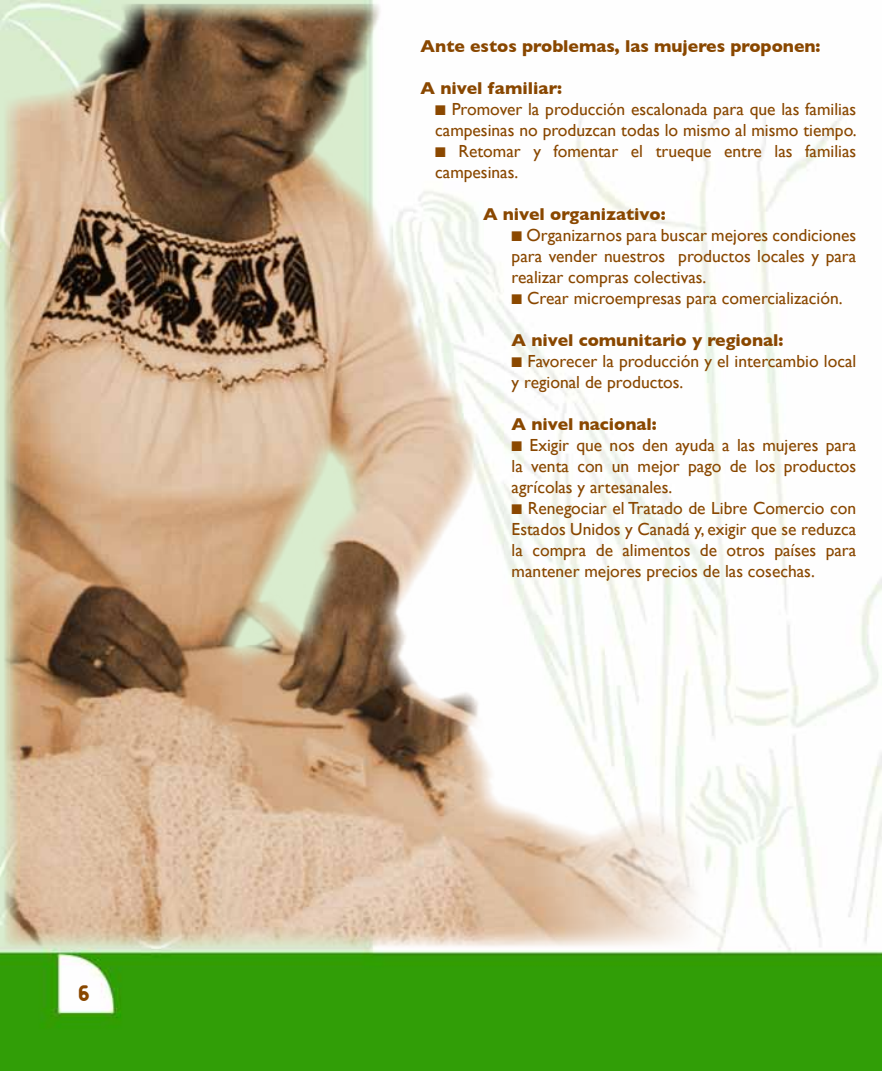
<style>
.page{position:relative;width:882px;height:1071px;background:#fff}
.page>*{position:absolute;margin:0;border:0;box-sizing:border-box;transform-origin:0 0}
.t1{font:24.5px "Arista";color:#894700}
.t2{font:17.5px/21px "Gill Sans";color:#894700}
.t3{font:700 17.5px "Gill Sans";color:#894700}
.s1{color:#8b4800}
</style>
<div class="page">
<img style="left:0;top:0;width:882px;height:1071px">
<img style="left:1px;top:1px;width:713px;height:950px">
<h1 class="t1" style="left:79px;top:981px;width:12px">6</h1>
<p class="t3" style="left:421px;top:36px;width:401px">Ante estos problemas, las mujeres proponen:</p>
<p class="t3" style="left:421px;top:78px;width:143px">A nivel familiar:</p>
<p class="t2" style="left:435px;top:98px;width:423px"><span class="s1">■</span> Promover la producción escalonada para que las familias campesinas no produzcan todas lo mismo al mismo tiempo.</p>
<p class="t2" style="left:435px;top:140px;width:423px"><span class="s1">■</span> Retomar y fomentar el trueque entre las familias campesinas.</p>
<p class="t3" style="left:483px;top:204px;width:184px">A nivel organizativo:</p>
<p class="t2" style="left:512px;top:224px;width:346px;text-align:justify"><span class="s1">■</span> Organizarnos para buscar mejores condiciones para vender nuestros productos locales y para realizar compras colectivas.</p>
<p class="t2" style="left:512px;top:287px;width:332px"><span class="s1">■</span> Crear microempresas para comercialización.</p>
<p class="t3" style="left:512px;top:330px;width:273px">A nivel comunitario y regional:</p>
<p class="t2" style="left:512px;top:350px;width:346px"><span class="s1">■</span> Favorecer la producción y el intercambio local y regional de productos.</p>
<p class="t3" style="left:512px;top:414px;width:147px">A nivel nacional:</p>
<p class="t2" style="left:512px;top:434px;width:346px;text-align:justify"><span class="s1">■</span> Exigir que nos den ayuda a las mujeres para la venta con un mejor pago de los productos agrícolas y artesanales.</p>
<p class="t2" style="left:512px;top:497px;width:346px;text-align:justify"><span class="s1">■</span> Renegociar el Tratado de Libre Comercio con Estados Unidos y Canadá y, exigir que se reduzca la compra de alimentos de otros países para mantener mejores precios de las cosechas.</p>
</div>
